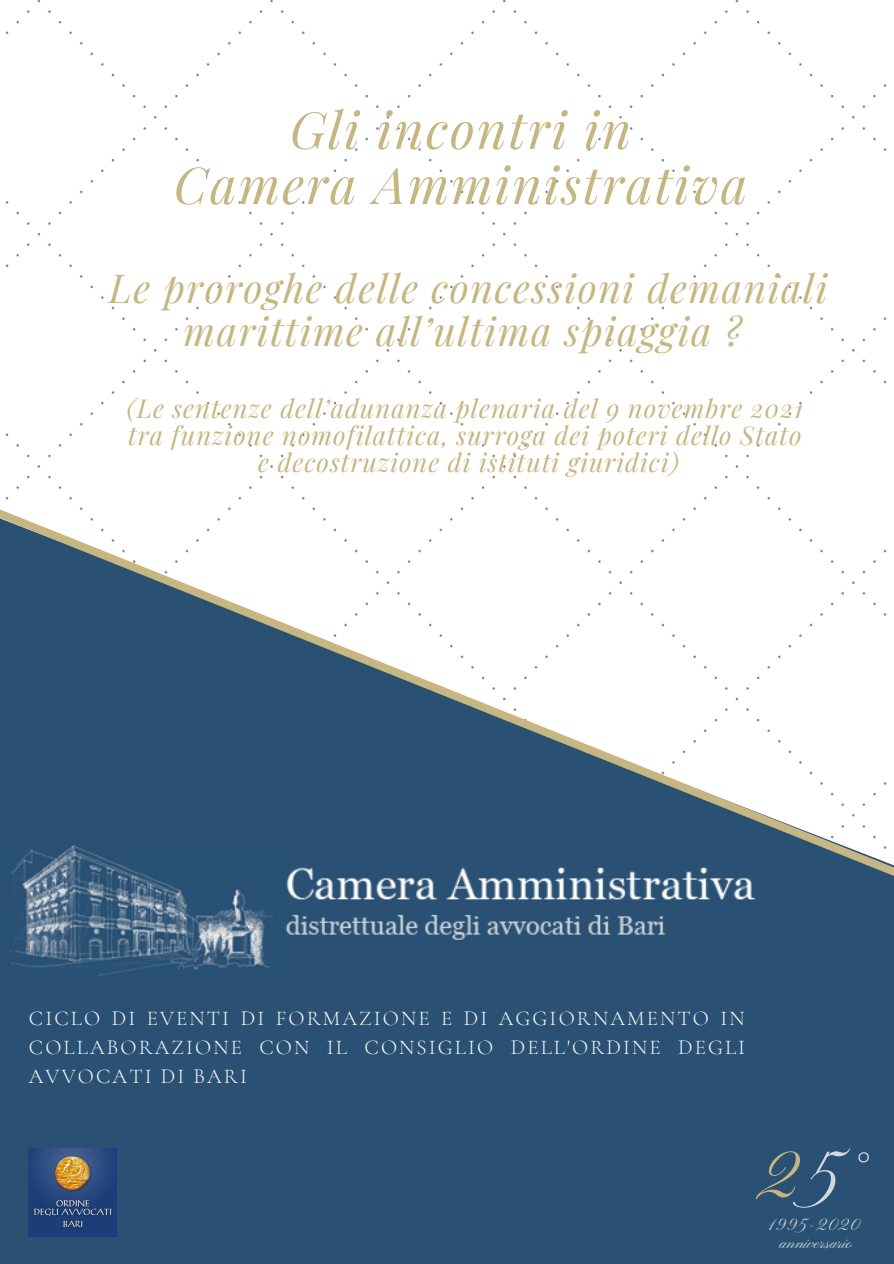
<style>
.page{position:relative;width:894px;height:1264px;background:#fff}
.page>*{position:absolute;margin:0;border:0;box-sizing:border-box;transform-origin:0 0}
.t1{font:66.9px "Pinyon Script";color:#d2d9de}
.t2{font:italic 51px "Playfair Display";letter-spacing:.04em;color:#c6b681}
.t3{font:italic 39px/42.8px "Playfair Display";letter-spacing:.04em;color:#c6b681;text-align:center}
.t4{font:italic 25.5px "Playfair Display";letter-spacing:.04em;color:#c6b681}
.t5{font:300 21px/29.2px "Cormorant Garamond";letter-spacing:.1em;color:#fafafa;text-align:justify}
.t6{font:16.65px "Pinyon Script";color:#d2d9de}
.s1{color:#c6b681}
</style>
<div class="page">
<div style="left:0;top:1004px;width:893px;height:259px;background:#2a5174"></div>
<svg style="left:0;top:401px;width:893px;height:603px"></svg>
<img style="left:0;top:846px;width:757px;height:129px">
<img style="left:29px;top:1148px;width:88px;height:88px">
<p class="t2" style="left:290px;top:94px;width:343px">Gli incontri in</p>
<p class="t2" style="left:174px;top:149px;width:575px">Camera Amministrativa</p>
<p class="t3" style="left:109px;top:265px;width:719px">Le proroghe delle concessioni demaniali marittime all’ultima spiaggia ?</p>
<p class="t4" style="left:127px;top:390px;width:677px">(Le sentenze dell’adunanza plenaria del 9 novembre 2021</p>
<p class="t4" style="left:128px;top:417px;width:674px">tra funzione nomofilattica, surroga dei poteri dello Stato</p>
<p class="t4" style="left:258px;top:444px;width:422px">e decostruzione di istituti giuridici)</p>
<p class="t5" style="left:29px;top:1003px;width:717px">CICLO DI EVENTI DI FORMAZIONE E DI AGGIORNAMENTO IN COLLABORAZIONE CON IL CONSIGLIO DELL'ORDINE DEGLI AVVOCATI DI BARI</p>
<p class="t1" style="left:755px;top:1139px;width:124px"><span class="s1">2</span>5°</p>
<p class="t6" style="left:767px;top:1215px;width:94px">1995-2020</p>
<p class="t6" style="left:780px;top:1233px;width:74px">anniversario</p>
</div>
